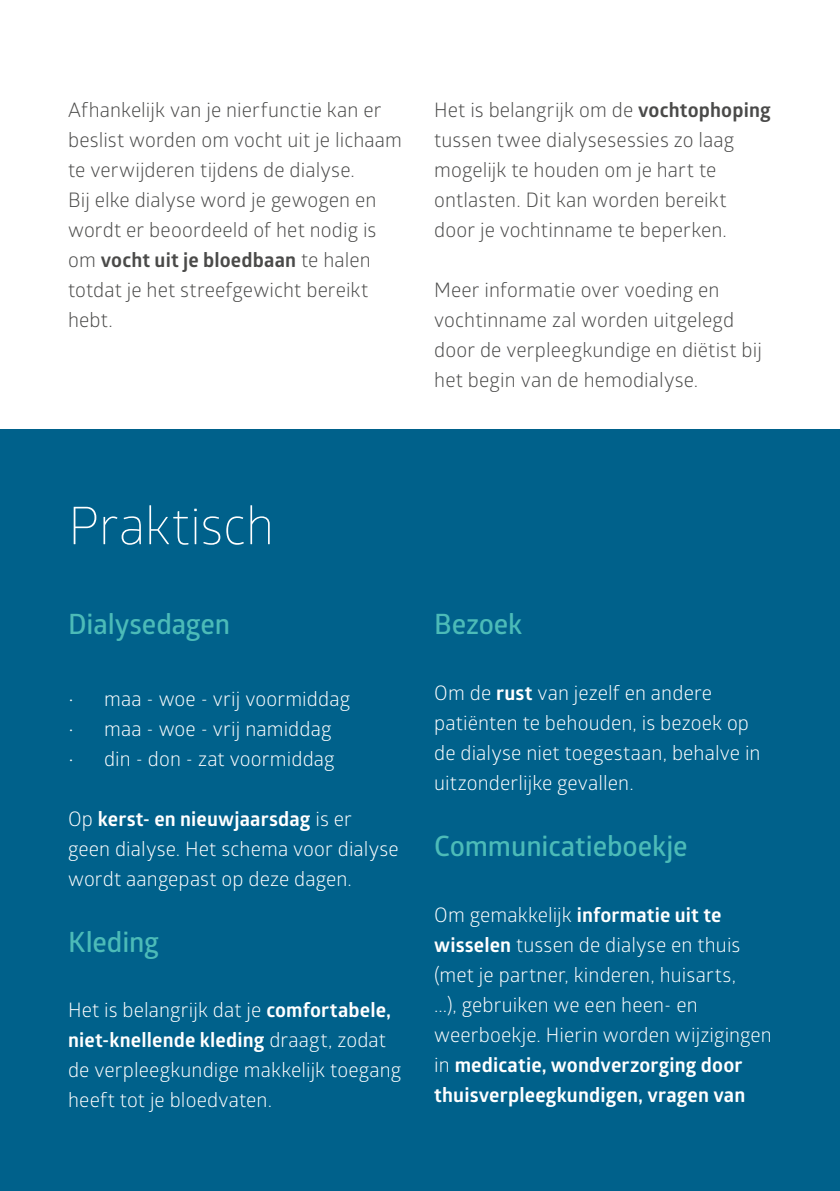
<style>
.page{position:relative;width:840px;height:1191px;background:#fff}
.page>*{position:absolute;margin:0;border:0;box-sizing:border-box;transform-origin:0 0}
.t1{font:300 52px "Glober";letter-spacing:-.005em;color:#fff}
.t2{font:600 28px "Glober";letter-spacing:-.005em;color:#4cbbb8}
.t3{font:20px/30px "Glober";letter-spacing:.005em;color:#fff}
.t4{font:20px/30px "Glober";letter-spacing:.005em;color:#4a4a49}
.s1{font-weight:700}
</style>
<div class="page">
<div style="left:0;top:429px;width:839px;height:762px;background:#00618b"></div>
<hr style="left:839px;top:0;width:1px;height:1191px;background:#00618b">
<p class="t4" style="left:68px;top:94px;width:335px">Afhankelijk van je nierfunctie kan er beslist worden om vocht uit je lichaam te verwijderen tijdens de dialyse.<br>Bij elke dialyse word je gewogen en wordt er beoordeeld of het nodig is om <span class="s1">vocht uit je bloedbaan</span> te halen totdat je het streefgewicht bereikt hebt.</p>
<p class="t4" style="left:434px;top:94px;width:338px">Het is belangrijk om de <span class="s1">vochtophoping </span>tussen twee dialysesessies zo laag mogelijk te houden om je hart te ontlasten. Dit kan worden bereikt door je vochtinname te beperken.</p>
<p class="t4" style="left:434px;top:274px;width:329px">Meer informatie over voeding en vochtinname zal worden uitgelegd door de verpleegkundige en diëtist bij het begin van de hemodialyse.</p>
<h1 class="t1" style="left:68px;top:489px;width:207px">Praktisch</h1>
<h2 class="t2" style="left:68px;top:605px;width:163px">Dialysedagen</h2>
<p class="t3" style="left:68px;top:682px;width:283px">• maa - woe - vrij voormiddag</p>
<p class="t3" style="left:68px;top:712px;width:265px">• maa - woe - vrij namiddag</p>
<p class="t3" style="left:68px;top:742px;width:268px">• din - don - zat voormiddag</p>
<p class="t3" style="left:68px;top:802px;width:332px">Op <span class="s1">kerst- en nieuwjaarsdag</span> is er geen dialyse. Het schema voor dialyse wordt aangepast op deze dagen.</p>
<h2 class="t2" style="left:68px;top:922px;width:92px">Kleding</h2>
<p class="t3" style="left:68px;top:994px;width:334px">Het is belangrijk dat je <span class="s1">comfortabele, niet-knellende kleding</span> draagt, zodat de verpleegkundige makkelijk toegang heeft tot je bloedvaten.</p>
<h2 class="t2" style="left:434px;top:605px;width:90px">Bezoek</h2>
<p class="t3" style="left:434px;top:677px;width:328px">Om de <span class="s1">rust</span> van jezelf en andere patiënten te behouden, is bezoek op de dialyse niet toegestaan, behalve in uitzonderlijke gevallen.</p>
<h2 class="t2" style="left:434px;top:826px;width:255px">Communicatieboekje</h2>
<p class="t3" style="left:434px;top:898px;width:339px">Om gemakkelijk <span class="s1">informatie uit te wisselen</span> tussen de dialyse en thuis (met je partner, kinderen, huisarts,<br>...), gebruiken we een heen- en weerboekje. Hierin worden wijzigingen in <span class="s1">medicatie, wondverzorging door thuisverpleegkundigen, vragen van</span></p>
</div>
